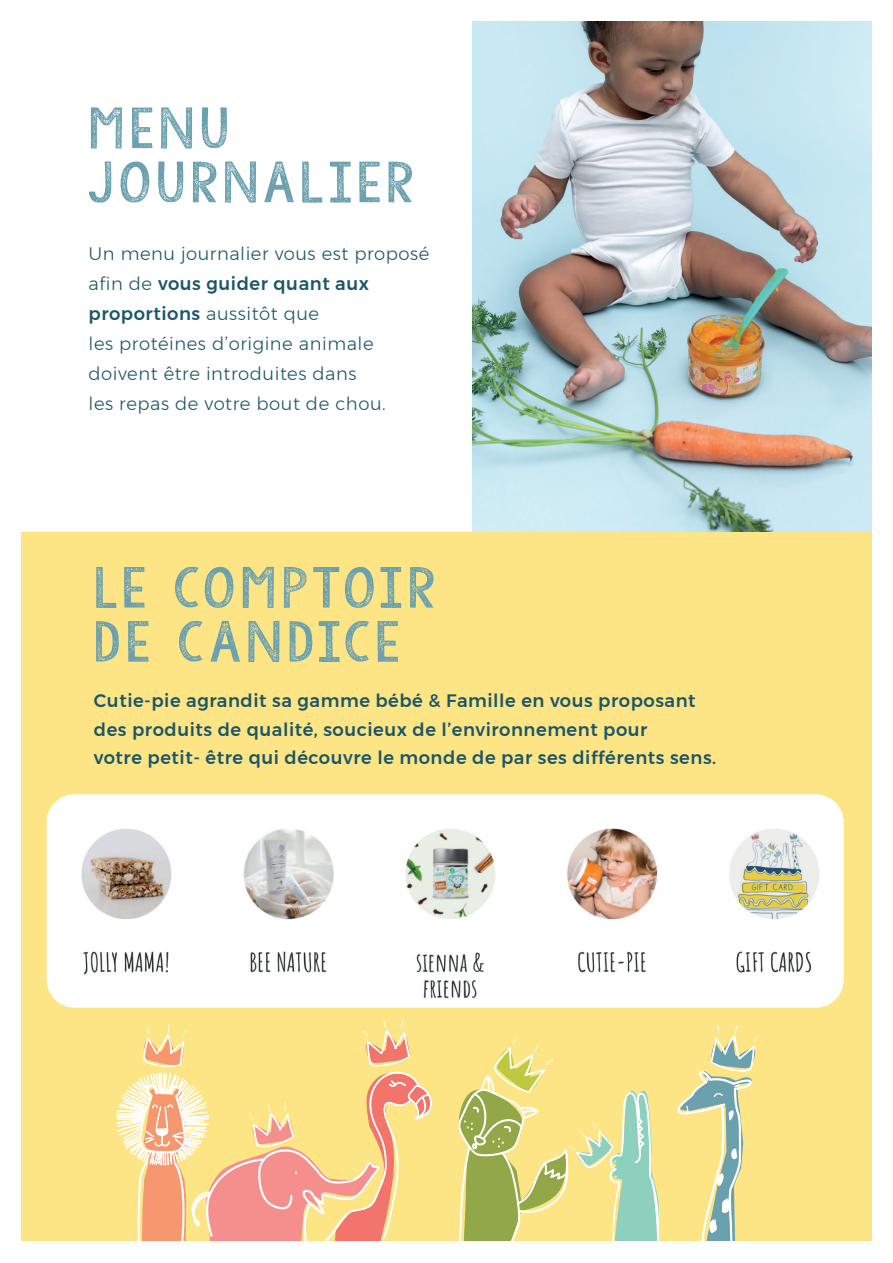
<style>
.page{position:relative;width:893px;height:1263px;background:#fff}
.page>*{position:absolute;margin:0;border:0;box-sizing:border-box;transform-origin:0 0}
.t1{font:45.6px/54.2px "KG Allof Me";letter-spacing:.055em;color:#6ba0af;scale:1.29 1}
.t2{font:500 18px/28.5px "Montserrat";letter-spacing:.03em;color:#1b5568}
.t3{font:300 18px/30px "Montserrat";letter-spacing:.03em;color:#1b5568}
.s1{font-weight:500}
</style>
<div class="page">
<img style="left:473px;top:21px;width:399px;height:511px">
<div style="left:21px;top:532px;width:851px;height:731px;background:#fde586"></div>
<img style="left:47px;top:794px;width:796px;height:213px">
<svg style="left:116px;top:1020px;width:316px;height:221px"></svg>
<svg style="left:677px;top:1025px;width:81px;height:216px"></svg>
<svg style="left:458px;top:1037px;width:202px;height:204px"></svg>
<div style="left:21px;top:1241px;width:851px;height:22px;background:#fff"></div>
<h1 class="t1" style="left:88px;top:102px;width:255px">MENU<br>JOURNALIER</h1>
<p class="t3" style="left:89px;top:238px;width:342px">Un menu journalier vous est proposé afin de <span class="s1">vous guider quant aux proportions</span> aussitôt que<br>les protéines d’origine animale doivent être introduites dans<br>les repas de votre bout de chou.</p>
<h1 class="t1" style="left:93px;top:562px;width:267px">LE COMPTOIR<br>DE CANDICE</h1>
<p class="t2" style="left:94px;top:687px;width:624px">Cutie-pie agrandit sa gamme bébé &amp; Famille en vous proposant des produits de qualité, soucieux de l’environnement pour<br>votre petit- être qui découvre le monde de par ses différents sens.</p>
</div>
